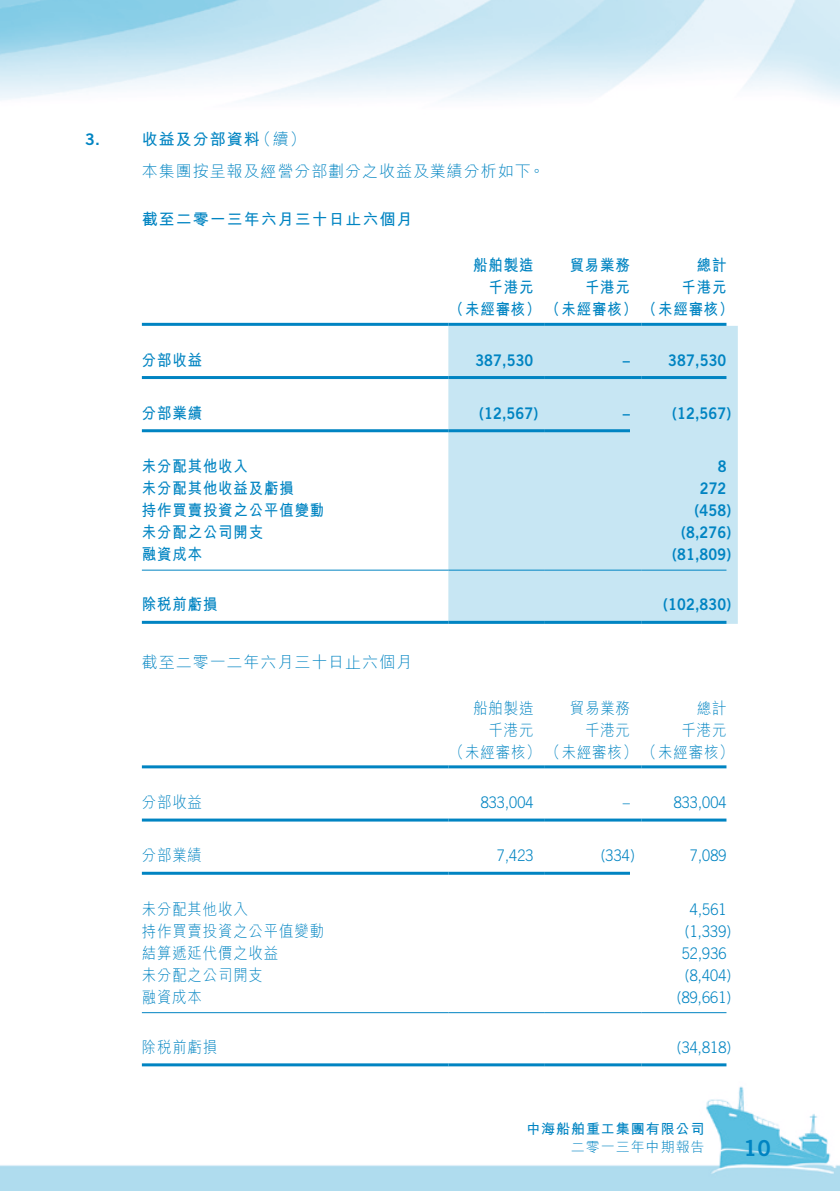
<style>
.page{position:relative;width:840px;height:1191px;background:#fff}
.page>*{position:absolute;margin:0;border:0;box-sizing:border-box;transform-origin:0 0}
.t1{font:22px "Trade Gothic LT Std Bd 2";color:#0084c2}
.Notes{font:700 16px "M Hei HK";letter-spacing:.06em;color:#0084c2;scale:.9 1}
.Notes-2{font:300 16px "M Hei HK";letter-spacing:.06em;color:#0084c2;scale:.9 1}
.Notes-3{font:300 16px "Trade Gothic LT Std";letter-spacing:.01em;color:#0084c2;scale:.9 1}
.Notes-4{font:16px "Trade Gothic LT Std Bd 2";letter-spacing:.01em;color:#0084c2;scale:.9 1}
.Notes-5{font:300 16px "M Hei HK";letter-spacing:.06em;color:#0084c2}
.Notes-6{font:700 16px "M Hei HK";letter-spacing:.06em;color:#0084c2}
.Notes_HD1{font:700 16px "M Hei HK";letter-spacing:.06em;color:#0084c2}
.Notes_HD1-2{font:300 16px "M Hei HK";color:#0084c2}
.Notes_HD1-3{font:16px "Trade Gothic LT Std Bd 2";color:#0084c2}
.t2{font:700 14px "M Hei HK";letter-spacing:.065em;color:#0084c2}
.t3{font:300 14px "M Hei HK";letter-spacing:.07em;color:#0084c2}
</style>
<div class="page">
<img style="left:1px;top:1086px;width:838px;height:105px">
<img style="left:0;top:1072px;width:1px;height:119px">
<img style="left:0;top:0;width:1px;height:115px">
<div style="left:448px;top:326px;width:289px;height:298px;background:#c7e6f3"></div>
<hr style="left:142px;top:323px;width:306px;height:3px;background:#0084c2">
<hr style="left:448px;top:323px;width:96px;height:3px;background:#0084c2">
<hr style="left:544px;top:323px;width:97px;height:3px;background:#0084c2">
<hr style="left:641px;top:323px;width:85px;height:3px;background:#0084c2">
<hr style="left:142px;top:376px;width:306px;height:3px;background:#0084c2">
<hr style="left:448px;top:376px;width:96px;height:3px;background:#0084c2">
<hr style="left:544px;top:376px;width:97px;height:3px;background:#0084c2">
<hr style="left:641px;top:376px;width:85px;height:3px;background:#0084c2">
<hr style="left:142px;top:429px;width:306px;height:3px;background:#0084c2">
<hr style="left:448px;top:429px;width:96px;height:3px;background:#0084c2">
<hr style="left:544px;top:429px;width:85px;height:3px;background:#0084c2">
<hr style="left:142px;top:569px;width:306px;height:1px;background:#0084c2">
<hr style="left:448px;top:569px;width:96px;height:1px;background:#0084c2">
<hr style="left:544px;top:569px;width:97px;height:1px;background:#0084c2">
<hr style="left:641px;top:569px;width:85px;height:1px;background:#0084c2">
<hr style="left:142px;top:621px;width:306px;height:3px;background:#0084c2">
<hr style="left:448px;top:621px;width:96px;height:3px;background:#0084c2">
<hr style="left:544px;top:621px;width:97px;height:3px;background:#0084c2">
<hr style="left:641px;top:621px;width:85px;height:3px;background:#0084c2">
<hr style="left:142px;top:765px;width:306px;height:3px;background:#0084c2">
<hr style="left:448px;top:765px;width:96px;height:3px;background:#0084c2">
<hr style="left:544px;top:765px;width:97px;height:3px;background:#0084c2">
<hr style="left:641px;top:765px;width:85px;height:3px;background:#0084c2">
<hr style="left:142px;top:818px;width:306px;height:3px;background:#0084c2">
<hr style="left:448px;top:818px;width:96px;height:3px;background:#0084c2">
<hr style="left:544px;top:818px;width:97px;height:3px;background:#0084c2">
<hr style="left:641px;top:818px;width:85px;height:3px;background:#0084c2">
<hr style="left:142px;top:871px;width:306px;height:3px;background:#0084c2">
<hr style="left:448px;top:871px;width:96px;height:3px;background:#0084c2">
<hr style="left:544px;top:871px;width:85px;height:3px;background:#0084c2">
<hr style="left:142px;top:1012px;width:306px;height:1px;background:#0084c2">
<hr style="left:448px;top:1012px;width:96px;height:1px;background:#0084c2">
<hr style="left:544px;top:1012px;width:97px;height:1px;background:#0084c2">
<hr style="left:641px;top:1012px;width:85px;height:1px;background:#0084c2">
<hr style="left:142px;top:1063px;width:306px;height:3px;background:#0084c2">
<hr style="left:448px;top:1063px;width:96px;height:3px;background:#0084c2">
<hr style="left:544px;top:1063px;width:97px;height:3px;background:#0084c2">
<hr style="left:641px;top:1063px;width:85px;height:3px;background:#0084c2">
<p class="Notes_HD1-3" style="left:85px;top:129px;width:16px">3.</p>
<p class="Notes_HD1-2" style="left:255px;top:131px;width:52px">（續(</p>
<p class="Notes_HD1" style="left:142px;top:127px;width:119px">收益及分部資料</p>
<p class="Notes-5" style="left:142px;top:163px;width:404px">本集團按呈報及經營分部劃分之收益及業績分析如下。</p>
<p class="Notes-6" style="left:142px;top:208px;width:272px">截至二零一三年六月三十日止六個月</p>
<p class="Notes" style="left:473px;top:254px;width:68px">船舶製造</p>
<p class="Notes" style="left:569px;top:254px;width:68px">貿易業務</p>
<p class="Notes" style="left:696px;top:254px;width:34px">總計</p>
<p class="Notes" style="left:142px;top:348px;width:68px">分部收益</p>
<p class="Notes" style="left:488px;top:276px;width:51px">千港元</p>
<p class="Notes" style="left:449px;top:298px;width:317px">（未經審核）（未經審核）（未經審核(</p>
<p class="Notes-4" style="left:668px;top:350px;width:66px">387,530</p>
<p class="Notes" style="left:584px;top:276px;width:51px">千港元</p>
<p class="Notes" style="left:681px;top:276px;width:51px">千港元</p>
<p class="Notes-4" style="left:475px;top:350px;width:66px">387,530</p>
<p class="Notes-4" style="left:622px;top:350px;width:9px">–</p>
<p class="Notes" style="left:142px;top:401px;width:68px">分部業績</p>
<p class="Notes-4" style="left:479px;top:403px;width:67px">)12,567(</p>
<p class="Notes-4" style="left:622px;top:403px;width:9px">–</p>
<p class="Notes-4" style="left:671px;top:403px;width:67px">)12,567(</p>
<p class="Notes" style="left:142px;top:454px;width:119px">未分配其他收入</p>
<p class="Notes-4" style="left:717px;top:456px;width:11px">8</p>
<p class="Notes" style="left:142px;top:476px;width:170px">未分配其他收益及虧損</p>
<p class="Notes-4" style="left:699px;top:478px;width:31px">272</p>
<p class="Notes" style="left:142px;top:498px;width:204px">持作買賣投資之公平值變動</p>
<p class="Notes-4" style="left:694px;top:500px;width:42px">)458(</p>
<p class="Notes" style="left:142px;top:520px;width:136px">未分配之公司開支</p>
<p class="Notes-4" style="left:680px;top:522px;width:57px">)8,276(</p>
<p class="Notes" style="left:142px;top:542px;width:68px">融資成本</p>
<p class="Notes-4" style="left:671px;top:544px;width:67px">)81,809(</p>
<p class="Notes" style="left:142px;top:593px;width:85px">除稅前虧損</p>
<p class="Notes-4" style="left:662px;top:595px;width:77px">)102,830(</p>
<p class="Notes-5" style="left:142px;top:653px;width:271px">截至二零一二年六月三十日止六個月</p>
<p class="Notes-2" style="left:473px;top:700px;width:68px">船舶製造</p>
<p class="Notes-2" style="left:569px;top:700px;width:68px">貿易業務</p>
<p class="Notes-2" style="left:696px;top:700px;width:34px">總計</p>
<p class="Notes-2" style="left:142px;top:794px;width:68px">分部收益</p>
<p class="Notes-2" style="left:488px;top:722px;width:51px">千港元</p>
<p class="Notes-2" style="left:449px;top:744px;width:317px">（未經審核）（未經審核）（未經審核(</p>
<p class="Notes-3" style="left:673px;top:793px;width:60px">833,004</p>
<p class="Notes-2" style="left:584px;top:722px;width:51px">千港元</p>
<p class="Notes-2" style="left:681px;top:722px;width:51px">千港元</p>
<p class="Notes-3" style="left:480px;top:793px;width:60px">833,004</p>
<p class="Notes-3" style="left:622px;top:793px;width:9px">–</p>
<p class="Notes-2" style="left:142px;top:847px;width:68px">分部業績</p>
<p class="Notes-3" style="left:496px;top:846px;width:42px">7,423</p>
<p class="Notes-3" style="left:600px;top:846px;width:39px">)334(</p>
<p class="Notes-3" style="left:689px;top:846px;width:42px">7,089</p>
<p class="Notes-2" style="left:142px;top:900px;width:119px">未分配其他收入</p>
<p class="Notes-3" style="left:689px;top:899px;width:42px">4,561</p>
<p class="Notes-2" style="left:142px;top:922px;width:204px">持作買賣投資之公平值變動</p>
<p class="Notes-3" style="left:684px;top:921px;width:53px">)1,339(</p>
<p class="Notes-2" style="left:142px;top:944px;width:153px">結算遞延代價之收益</p>
<p class="Notes-3" style="left:681px;top:943px;width:51px">52,936</p>
<p class="Notes-2" style="left:142px;top:966px;width:136px">未分配之公司開支</p>
<p class="Notes-3" style="left:684px;top:965px;width:53px">)8,404(</p>
<p class="Notes-2" style="left:142px;top:988px;width:68px">融資成本</p>
<p class="Notes-3" style="left:676px;top:987px;width:62px">)89,661(</p>
<p class="Notes-2" style="left:142px;top:1039px;width:85px">除稅前虧損</p>
<p class="Notes-3" style="left:676px;top:1037px;width:62px">)34,818(</p>
<p class="t2" style="left:526px;top:1118px;width:180px">中海船舶重工集團有限公司</p>
<p class="t3" style="left:570px;top:1139px;width:135px">二零一三年中期報告</p>
<h1 class="t1" style="left:743px;top:1134px;width:29px">10</h1>
</div>
